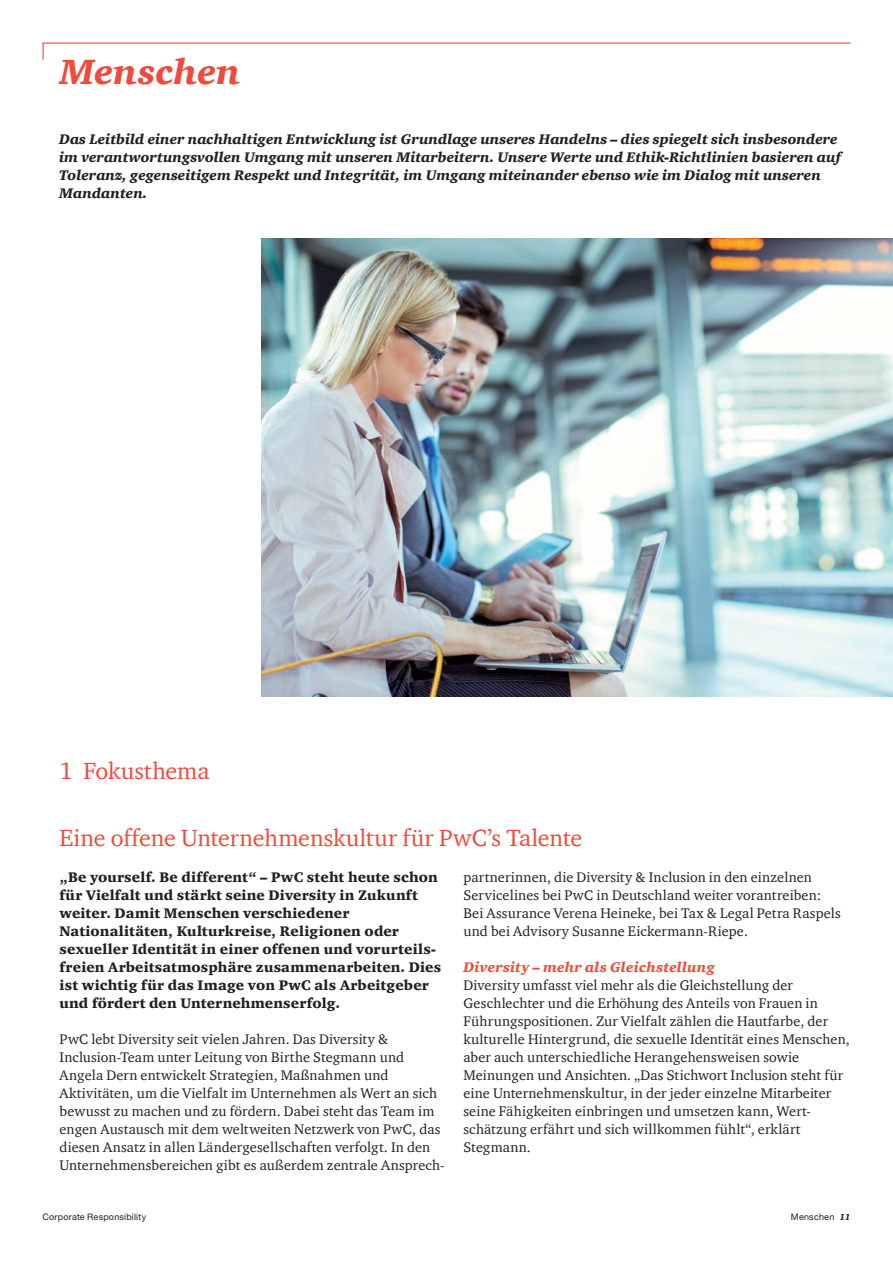
<style>
.page{position:relative;width:893px;height:1263px;background:#fff}
.page>*{position:absolute;margin:0;border:0;box-sizing:border-box;transform-origin:0 0}
.t1{font:italic 900 36px "ITC Charter Com";color:#ef4b3d}
.t2{font:24px "ITC Charter Com";color:#ef4b3d}
.t3{font:14.25px/18px "ITC Charter Com";letter-spacing:.01em;color:#231f20}
.t4{font:900 14.25px/18px "ITC Charter Com";letter-spacing:.01em;color:#231f20}
.t5{font:italic 900 14.25px/18px "ITC Charter Com";color:#231f20}
.t6{font:italic 900 14.25px "ITC Charter Com";letter-spacing:.015em;color:#ef4b3d}
.t7{font:9px "Helvetica Neue CE";letter-spacing:.025em;color:#231f20}
.s1{font-family:"ITC Charter Com";font-weight:900;font-style:italic}
</style>
<div class="page">
<svg style="left:42px;top:42px;width:809px;height:18px"></svg>
<img style="left:261px;top:239px;width:632px;height:458px">
<h1 class="t1" style="left:60px;top:49px;width:183px">Menschen</h1>
<p class="t5" style="left:59px;top:130px;width:783px">Das Leitbild einer nachhaltigen Entwicklung ist Grundlage unseres Handelns – dies spiegelt sich insbesondere im verantwortungsvollen Umgang mit unseren Mitarbeitern. Unsere Werte und Ethik-Richtlinien basieren auf Toleranz, gegenseitigem Respekt und Integrität, im Umgang miteinander ebenso wie im Dialog mit unseren Mandanten.</p>
<h2 class="t2" style="left:60px;top:756px;width:152px">1 Fokusthema</h2>
<h2 class="t2" style="left:60px;top:823px;width:524px">Eine offene Unternehmenskultur für PwC’s Talente</h2>
<p class="t4" style="left:60px;top:868px;width:383px">„Be yourself. Be different“ – PwC steht heute schon für Vielfalt und stärkt seine Diversity in Zukunft weiter. Damit Menschen verschiedener Nationalitäten, Kulturkreise, Religionen oder sexueller Identität in einer offenen und vorurteils&shy;freien Arbeitsatmosphäre zusammenarbeiten. Dies ist wichtig für das Image von PwC als Arbeitgeber und fördert den Unternehmenserfolg.</p>
<p class="t3" style="left:60px;top:1030px;width:387px">PwC lebt Diversity seit vielen Jahren. Das Diversity &amp; Inclusion-Team unter Leitung von Birthe Stegmann und Angela Dern entwickelt Strategien, Maßnahmen und Aktivitäten, um die Vielfalt im Unternehmen als Wert an sich bewusst zu machen und zu fördern. Dabei steht das Team im engen Austausch mit dem weltweiten Netzwerk von PwC, das diesen Ansatz in allen Ländergesellschaften verfolgt. In den Unternehmensbereichen gibt es außerdem zentrale Ansprech-</p>
<p class="t3" style="left:463px;top:868px;width:379px">partnerinnen, die Diversity &amp; Inclusion in den einzelnen Servicelines bei PwC in Deutschland weiter vorantreiben:<br>Bei Assurance Verena Heineke, bei Tax &amp; Legal Petra Raspels und bei Advisory Susanne Eickermann-Riepe.</p>
<p class="t6" style="left:463px;top:958px;width:253px">Diversity – mehr als Gleichstellung</p>
<p class="t3" style="left:463px;top:976px;width:388px">Diversity umfasst viel mehr als die Gleichstellung der Geschlechter und die Erhöhung des Anteils von Frauen in Führungspositionen. Zur Vielfalt zählen die Hautfarbe, der kulturelle Hintergrund, die sexuelle Identität eines Menschen, aber auch unterschiedliche Herangehensweisen sowie Meinungen und Ansichten. „Das Stichwort Inclusion steht für eine Unternehmenskultur, in der jeder einzelne Mitarbeiter seine Fähigkeiten einbringen und umsetzen kann, Wert&shy;schätzung erfährt und sich willkommen fühlt“, erklärt Stegmann.</p>
<p class="t7" style="left:43px;top:1212px;width:105px">Corporate Responsibility</p>
<p class="t7" style="left:791px;top:1212px;width:61px">Menschen <span class="s1">11</span></p>
</div>
